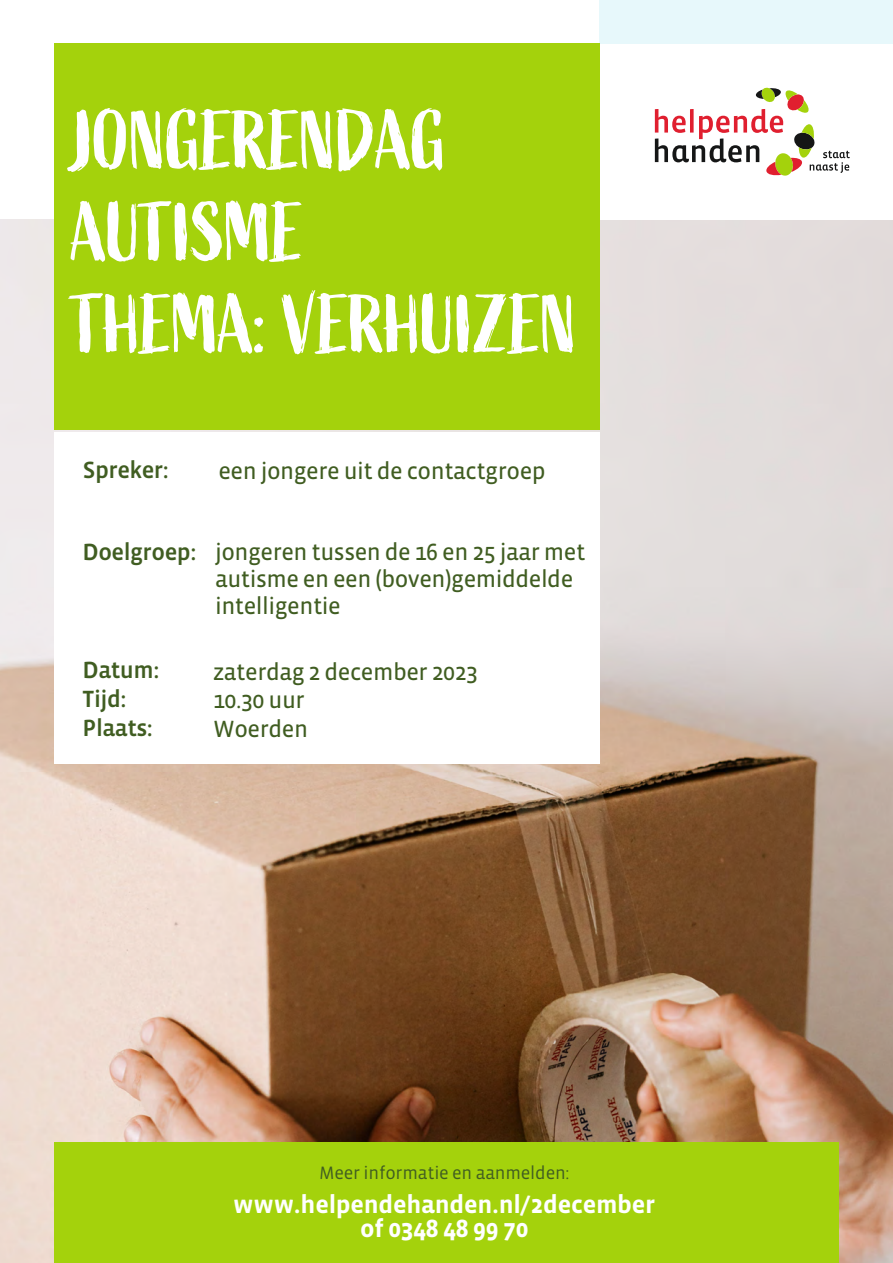
<style>
.page{position:relative;width:893px;height:1263px;background:#fff}
.page>*{position:absolute;margin:0;border:0;box-sizing:border-box;transform-origin:0 0}
.t1{font:82.5px/91.9px "Active";letter-spacing:-.015em;color:#fff}
.t2{font:700 25.5px/23.7px "Vista Sans OTCE";letter-spacing:-.01em;color:#fff;text-align:center}
.t3{font:24px/27px "Vista Sans OTCE";letter-spacing:-.02em;color:#405d21}
.t4{font:500 24px/28.8px "Vista Sans OTCE";letter-spacing:-.02em;color:#405d21}
.t5{font:18.3px "Vista Sans OTCE";letter-spacing:-.01em;color:#405d21}
.s1{font-weight:500}
</style>
<div class="page">
<img style="left:0;top:219px;width:893px;height:1044px">
<div style="left:600px;top:0;width:293px;height:44px;background:#e7f8fb"></div>
<div style="left:600px;top:44px;width:293px;height:176px;background:#fff"></div>
<svg style="left:655px;top:88px;width:195px;height:88px"></svg>
<div style="left:54px;top:1142px;width:785px;height:121px;background:#a4d20c"></div>
<div style="left:54px;top:432px;width:546px;height:331px;background:#fff"></div>
<div style="left:54px;top:44px;width:546px;height:386px;background:#a4d20c"></div>
<h1 class="t1" style="left:72px;top:97px;width:508px">JONGERENDAG<br>AUTISME<br>THEMA: VERHUIZEN</h1>
<p class="t4" style="left:83px;top:456px;width:88px">Spreker:</p>
<p class="t3" style="left:218px;top:457px;width:329px">een jongere uit de contactgroep</p>
<p class="t3" style="left:215px;top:538px;width:372px;text-indent:-132px"><span class="s1">Doelgroep:</span> jongeren tussen de 16 en 25 jaar met autisme en een (boven)gemiddelde intelligentie</p>
<p class="t4" style="left:83px;top:655px;width:78px">Datum:<br>Tijd:<br>Plaats:</p>
<p class="t3" style="left:213px;top:658px;width:267px;line-height:28.3px">zaterdag 2 december 2023<br>10.30 uur<br>Woerden</p>
<p class="t5" style="left:319px;top:1163px;width:252px">Meer informatie en aanmelden:</p>
<p class="t2" style="left:233px;top:1192px;width:423px">www.helpendehanden.nl/2december of 0348 48 99 70</p>
</div>
